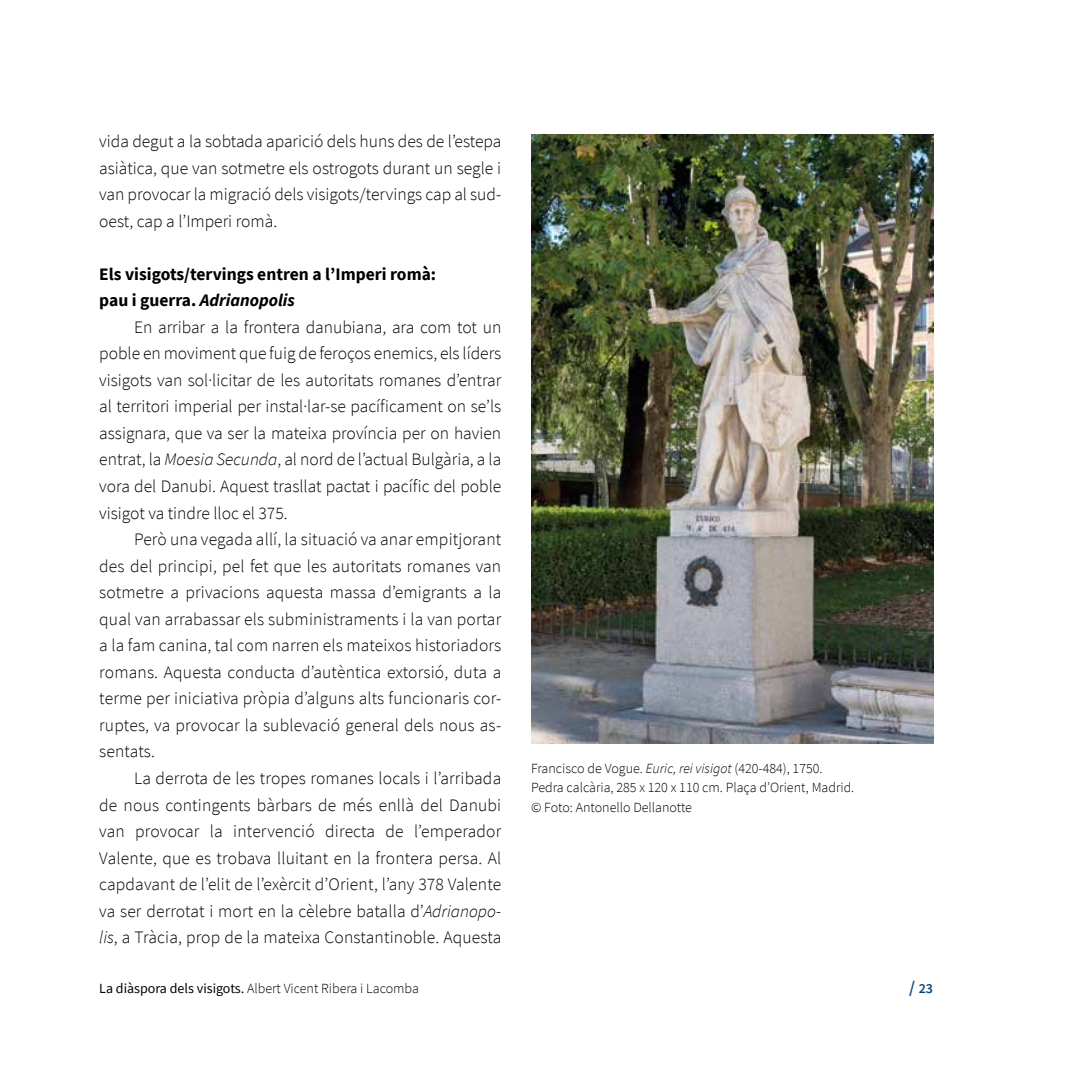
<style>
.page{position:relative;width:1092px;height:1092px;background:#fff}
.page>*{position:absolute;margin:0;border:0;box-sizing:border-box;transform-origin:0 0}
.t1{font:300 17.5px/26.6px "Source Sans Pro";color:#000;text-align:justify}
.t2{font:700 17.5px/26.6px "Source Sans Pro";color:#000}
.t3{font:300 14px/19.2px "Source Sans Pro";color:#000}
.t4{font:600 14px "Source Sans Pro";color:#004383}
.s1{font-style:italic}
.s2{font-weight:400}
.s3{font-size:17.5px}
</style>
<div class="page">
<img style="left:531px;top:134px;width:402px;height:609px">
<p class="t1" style="left:99px;top:128px;width:403px">vida degut a la sobtada aparició dels huns des de l’estepa asiàtica, que van sotmetre els ostrogots durant un segle i van provocar la migració dels visigots/tervings cap al sud&shy;oest, cap a l’Imperi romà.</p>
<p class="t2" style="left:99px;top:260px;width:338px">Els visigots/tervings entren a l’Imperi romà: pau i guerra. <span class="s1">Adrianopolis</span></p>
<p class="t1" style="left:99px;top:313px;width:403px;text-indent:35px">En arribar a la frontera danubiana, ara com tot un poble en moviment que fuig de feroços enemics, els líders visigots van sol·licitar de les autoritats romanes d’entrar al territori imperial per instal·lar-se pacíficament on se’ls assignara, que va ser la mateixa província per on havien entrat, la <span class="s1">Moesia Secunda</span>, al nord de l’actual Bulgària, a la vora del Danubi. Aquest trasllat pactat i pacífic del poble visigot va tindre lloc el 375.</p>
<p class="t1" style="left:99px;top:526px;width:403px;text-indent:35px">Però una vegada allí, la situació va anar empitjorant des del principi, pel fet que les autoritats romanes van sotmetre a privacions aquesta massa d’emigrants a la qual van arrabassar els subministraments i la van portar a la fam canina, tal com narren els mateixos historiadors romans. Aquesta conducta d’autèntica extorsió, duta a terme per iniciativa pròpia d’alguns alts funcionaris cor&shy;ruptes, va provocar la sublevació general dels nous as&shy;sentats.</p>
<p class="t1" style="left:99px;top:764px;width:403px;text-indent:35px">La derrota de les tropes romanes locals i l’arribada de nous contingents bàrbars de més enllà del Danubi van provocar la intervenció directa de l’emperador Valente, que es trobava lluitant en la frontera persa. Al capdavant de l’elit de l’exèrcit d’Orient, l’any 378 Valente va ser derrotat i mort en la cèlebre batalla d’<span class="s1">Adrianopo&shy;lis</span>, a Tràcia, prop de la mateixa Constantinoble. Aquesta</p>
<p class="t3" style="left:531px;top:758px;width:325px">Francisco de Vogue. <span class="s1">Euric, rei visigot</span> (420-484), 1750.<br>Pedra calcària, 285 x 120 x 110 cm. Plaça d’Orient, Madrid. © Foto: Antonello Dellanotte</p>
<p class="t3" style="left:99px;top:978px;width:321px"><span class="s2">La diàspora dels visigots.</span> Albert Vicent Ribera i Lacomba</p>
<p class="t4" style="left:909px;top:978px;width:25px"><span class="s3">/</span> 23</p>
</div>
